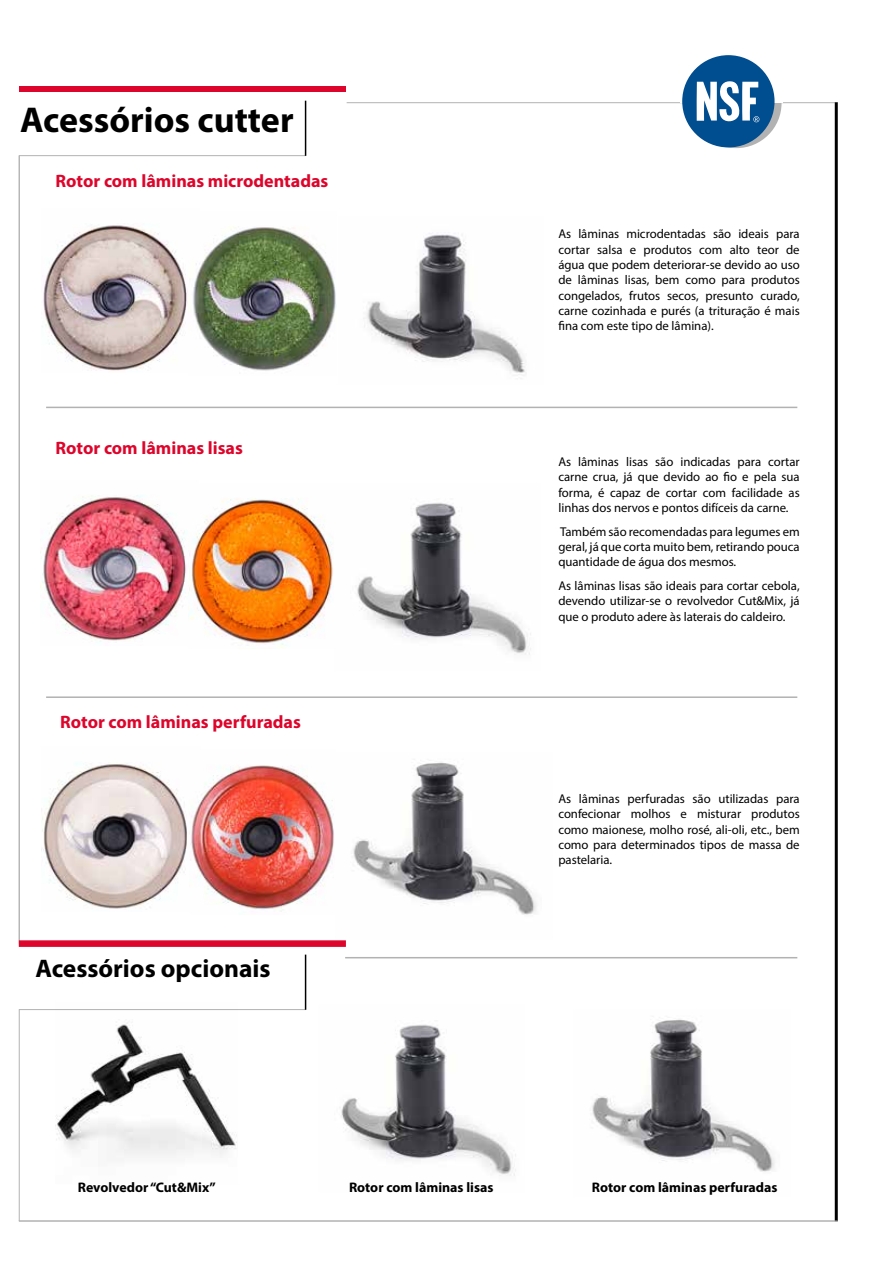
<style>
.page{position:relative;width:885px;height:1263px;background:#fff}
.page>*{position:absolute;margin:0;border:0;box-sizing:border-box;transform-origin:0 0}
.t1{font:700 36px "Myriad Pro";color:#000}
.t2{font:700 25.5px "Myriad Pro";color:#000}
.t3{font:700 18px "Myriad Pro";color:#dd052b}
.t4{font:700 13.8px "Myriad Pro";color:#000}
.t5{font:12.75px/15.3px "Myriad Pro";letter-spacing:-.005em;color:#000;text-align:justify}
</style>
<div class="page">
<hr style="left:346px;top:102px;width:491px;height:1px;background:#b3b2b2">
<hr style="left:19px;top:155px;width:286px;height:1px;background:#b3b2b2">
<div style="left:19px;top:86px;width:326px;height:5px;background:#dd052b"></div>
<hr style="left:305px;top:101px;width:1px;height:55px;background:#000">
<svg style="left:691px;top:58px;width:90px;height:90px"></svg>
<div style="left:680px;top:48px;width:102px;height:54px;background:#fff"></div>
<hr style="left:834px;top:102px;width:3px;height:1119px;background:#000">
<div style="left:682px;top:55px;width:92px;height:92px;background:#004d8f;border-radius:50%"></div>
<svg style="left:696px;top:81px;width:63px;height:42px"></svg>
<img style="left:55px;top:1023px;width:182px;height:133px">
<hr style="left:19px;top:1221px;width:818px;height:1px;background:#b3b2b2">
<hr style="left:19px;top:156px;width:1px;height:787px;background:#b3b2b2">
<hr style="left:19px;top:1009px;width:1px;height:212px;background:#b3b2b2">
<hr style="left:19px;top:1009px;width:286px;height:1px;background:#b3b2b2">
<svg style="left:19px;top:940px;width:327px;height:7px;background:#de1538"></svg>
<hr style="left:305px;top:954px;width:1px;height:56px;background:#000">
<hr style="left:345px;top:957px;width:452px;height:1px;background:#b3b2b2">
<img style="left:341px;top:1024px;width:175px;height:152px">
<img style="left:592px;top:1019px;width:183px;height:153px">
<hr style="left:46px;top:407px;width:751px;height:1px;background:#b3b2b2">
<hr style="left:46px;top:696px;width:751px;height:2px;background:#b3b2b2">
<img style="left:43px;top:224px;width:144px;height:147px">
<img style="left:193px;top:227px;width:143px;height:144px">
<img style="left:363px;top:233px;width:162px;height:143px">
<img style="left:42px;top:495px;width:147px;height:147px">
<img style="left:189px;top:498px;width:145px;height:150px">
<img style="left:357px;top:503px;width:174px;height:152px">
<img style="left:42px;top:763px;width:145px;height:146px">
<img style="left:190px;top:765px;width:144px;height:146px">
<img style="left:353px;top:762px;width:184px;height:153px">
<h1 class="t1" style="left:20px;top:97px;width:275px">Acessórios cutter</h1>
<h3 class="t3" style="left:55px;top:169px;width:274px">Rotor com lâminas microdentadas</h3>
<h3 class="t3" style="left:55px;top:436px;width:189px">Rotor com lâminas lisas</h3>
<h3 class="t3" style="left:60px;top:710px;width:242px">Rotor com lâminas perfuradas</h3>
<h2 class="t2" style="left:35px;top:952px;width:237px">Acessórios opcionais</h2>
<p class="t5" style="left:558px;top:226px;width:243px">As lâminas microdentadas são ideais para cortar salsa e produtos com alto teor de água que podem deteriorar-se devido ao uso de lâminas lisas, bem como para produtos congelados, frutos secos, presunto curado, carne cozinhada e purés (a trituração é mais fina com este tipo de lâmina).</p>
<p class="t5" style="left:558px;top:454px;width:243px">As lâminas lisas são indicadas para cortar carne crua, já que devido ao fio e pela sua forma, é capaz de cortar com facilidade as linhas dos nervos e pontos difíceis da carne.</p>
<p class="t5" style="left:558px;top:523px;width:243px">Também são recomendadas para legumes em geral, já que corta muito bem, retirando pouca quantidade de água dos mesmos.</p>
<p class="t5" style="left:558px;top:578px;width:243px">As lâminas lisas são ideais para cortar cebola, devendo utilizar-se o revolvedor Cut&amp;Mix, já que o produto adere às laterais do caldeiro.</p>
<p class="t5" style="left:558px;top:791px;width:243px">As lâminas perfuradas são utilizadas para confecionar molhos e misturar produtos como maionese, molho rosé, ali-oli, etc., bem como para determinados tipos de massa de pastelaria.</p>
<p class="t4" style="left:78px;top:1178px;width:139px">Revolvedor “Cut&amp;Mix”</p>
<p class="t4" style="left:349px;top:1178px;width:146px">Rotor com lâminas lisas</p>
<p class="t4" style="left:591px;top:1178px;width:187px">Rotor com lâminas perfuradas</p>
</div>
